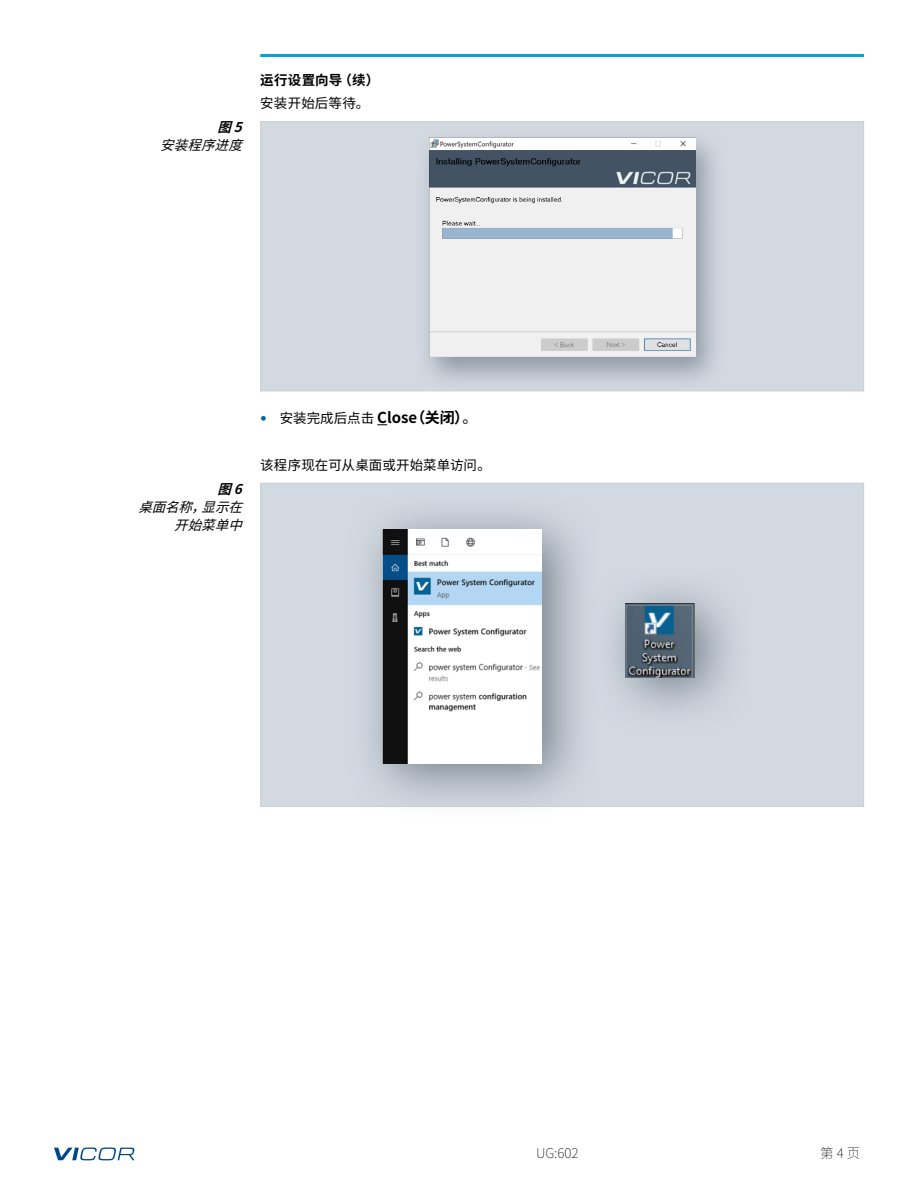
<style>
.page{position:relative;width:918px;height:1188px;background:#fff}
.page>*{position:absolute;margin:0;border:0;box-sizing:border-box;transform-origin:0 0}
.t1{font:700 15px "Source Han Sans CN";color:#000}
.t2{font:13.5px "Noto Sans Hans";letter-spacing:.005em;color:#000}
.t3{font:italic 13.5px/18px "Noto Sans Hans";color:#000;text-align:right}
.t4{font:200 13.5px "Source Han Sans CN";color:#000}
.t5{font:700 13.5px "Source Han Sans CN";letter-spacing:.015em;color:#000}
.t6{font:italic 700 13.5px "Source Han Sans CN";color:#000}
.s1{font-family:"Frutiger LT Pro";font-weight:400;font-size:13.5px;color:#0065a4}
.s2{font-family:"Noto Sans Hans";font-weight:400;font-size:13.5px}
.s3{font-family:"Noto Sans Hans";font-weight:400}
</style>
<div class="page">
<svg style="left:54px;top:1148px;width:80px;height:12px"></svg>
<hr style="left:260px;top:54px;width:604px;height:3px;background:#00a5e3">
<div style="left:260px;top:121px;width:604px;height:270px;background:#d3d9e1;border:1px solid #c2d1d4"></div>
<div style="left:260px;top:483px;width:604px;height:324px;background:#d3d9e1;border:1px solid #c2d1d4"></div>
<div style="left:415px;top:127px;width:312px;height:265px;background:#77828d;opacity:.75"></div>
<img style="left:430px;top:137px;width:266px;height:219px">
<svg style="left:612px;top:588px;width:120px;height:124px;fill:#c3cad2"></svg>
<img style="left:625px;top:604px;width:69px;height:74px">
<svg style="left:349px;top:512px;width:250px;height:295px"></svg>
<img style="left:383px;top:529px;width:159px;height:235px">
<p class="t6" style="left:217px;top:119px;width:36px">图5</p>
<p class="t3" style="left:160px;top:136px;width:94px">安装程序进度</p>
<p class="t5" style="left:260px;top:72px;width:121px">运行设置向导（续）</p>
<p class="t2" style="left:260px;top:95px;width:111px">安装开始后等待。</p>
<p class="t6" style="left:217px;top:481px;width:36px">图6</p>
<p class="t3" style="left:138px;top:498px;width:115px">桌面名称，显示在开始菜单中</p>
<p class="t1" style="left:260px;top:409px;width:219px"><span class="s1">•</span> <span class="s2">安装完成后点击</span> Close（关闭）<span class="s3">。</span></p>
<p class="t2" style="left:260px;top:457px;width:232px">该程序现在可从桌面或开始菜单访问。</p>
<p class="t4" style="left:536px;top:1146px;width:44px">UG:602</p>
<p class="t4" style="left:820px;top:1146px;width:41px">第4页</p>
</div>
